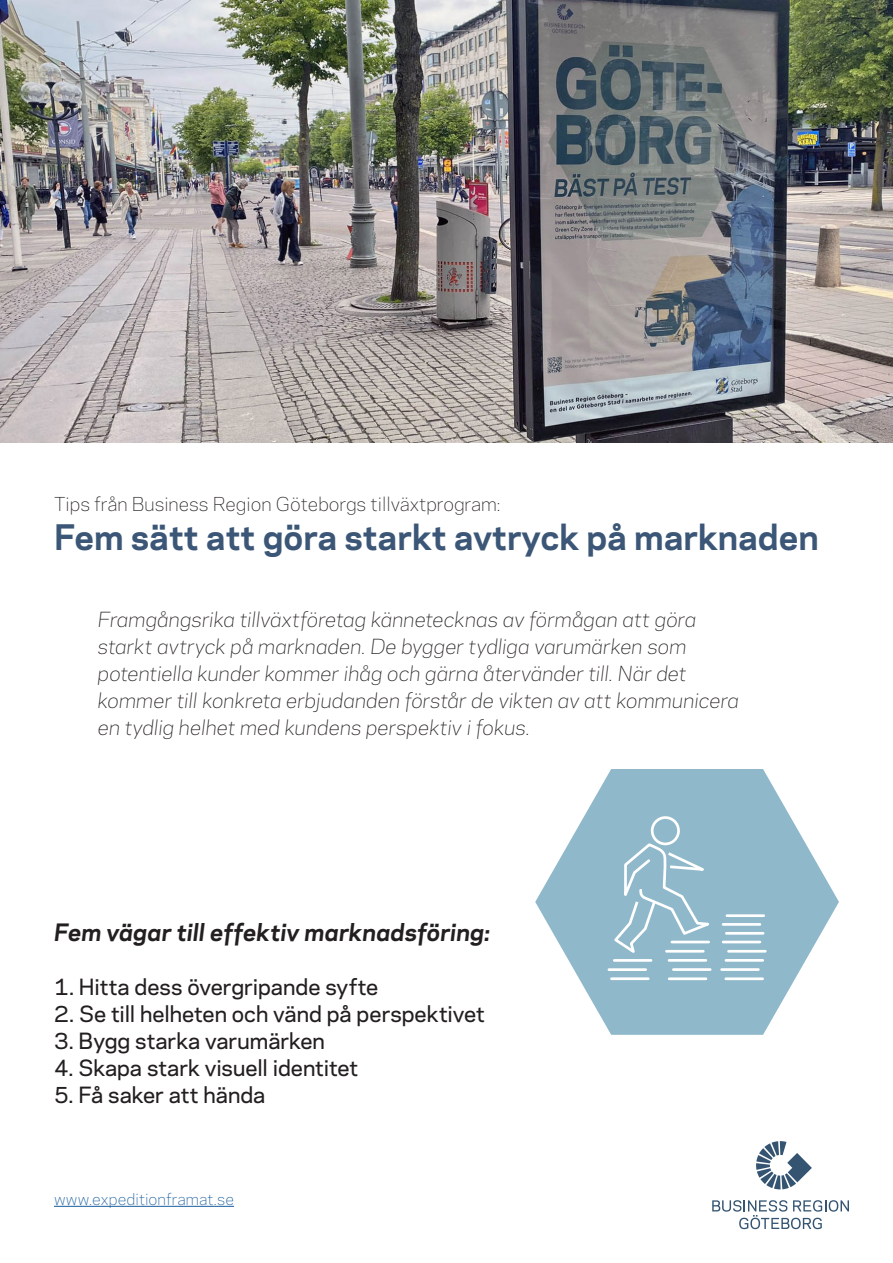
<style>
.page{position:relative;width:893px;height:1263px;background:#fff}
.page>*{position:absolute;margin:0;border:0;box-sizing:border-box;transform-origin:0 0}
.t1{font:700 33px "Galaxie Polaris";color:#3b5676}
.Ingress{font:italic 700 22.5px "Galaxie Polaris";letter-spacing:-.005em;color:#231f20}
.Ingress-2{font:500 21px "Galaxie Polaris";color:#231f20}
.Ingress-3{font:italic 300 19.5px/27px "Galaxie Polaris";color:#231f20}
.t2{font:300 18px "Galaxie Polaris";color:#231f20}
.Bureau_7_9{font:300 15px "Galaxie Polaris";letter-spacing:.01em;color:#175d9e}
</style>
<div class="page">
<svg style="left:756px;top:1141px;width:56px;height:48px"></svg>
<svg style="left:712px;top:1200px;width:137px;height:29px"></svg>
<img style="left:0;top:0;width:893px;height:443px">
<svg style="left:535px;top:769px;width:304px;height:266px;fill:#8fb8ca"></svg>
<div style="left:650px;top:816px;width:30px;height:29px;border:3px solid #fff;border-radius:50%"></div>
<svg style="left:612px;top:841px;width:107px;height:194px;background:#97bdcd"></svg>
<hr style="left:614px;top:959px;width:37px;height:3px;background:#fff">
<hr style="left:609px;top:968px;width:37px;height:3px;background:#fff">
<hr style="left:611px;top:977px;width:37px;height:3px;background:#fff">
<hr style="left:672px;top:941px;width:37px;height:2px;background:#fff">
<hr style="left:666px;top:950px;width:37px;height:2px;background:#fff">
<hr style="left:669px;top:959px;width:37px;height:3px;background:#fff">
<hr style="left:673px;top:968px;width:37px;height:3px;background:#fff">
<hr style="left:669px;top:977px;width:37px;height:3px;background:#fff">
<hr style="left:723px;top:941px;width:37px;height:2px;background:#fff">
<hr style="left:726px;top:932px;width:37px;height:3px;background:#fff">
<hr style="left:723px;top:923px;width:37px;height:3px;background:#fff">
<hr style="left:727px;top:914px;width:37px;height:3px;background:#fff">
<hr style="left:728px;top:950px;width:37px;height:2px;background:#fff">
<hr style="left:726px;top:959px;width:37px;height:3px;background:#fff">
<hr style="left:722px;top:968px;width:36px;height:3px;background:#fff">
<hr style="left:726px;top:977px;width:37px;height:3px;background:#fff">
<hr style="left:54px;top:1206px;width:180px;height:1px;background:#175d9e">
<p class="t2" style="left:54px;top:490px;width:448px">Tips från Business Region Göteborgs tillväxtprogram:</p>
<p class="t1" style="left:54px;top:512px;width:766px">Fem sätt att göra starkt avtryck på marknaden</p>
<p class="Ingress-3" style="left:98px;top:604px;width:643px">Framgångsrika tillväxtföretag kännetecknas av förmågan att göra starkt avtryck på marknaden. De bygger tydliga varumärken som potentiella kunder kommer ihåg och gärna återvänder till. När det kommer till konkreta erbjudanden förstår de vikten av att kommunicera en tydlig helhet med kundens perspektiv i fokus.</p>
<p class="Ingress" style="left:54px;top:915px;width:438px">Fem vägar till effektiv marknadsföring:</p>
<p class="Ingress-2" style="left:54px;top:971px;width:326px">1. Hitta dess övergripande syfte</p>
<p class="Ingress-2" style="left:54px;top:998px;width:433px">2. Se till helheten och vänd på perspektivet</p>
<p class="Ingress-2" style="left:54px;top:1025px;width:272px">3. Bygg starka varumärken</p>
<p class="Ingress-2" style="left:54px;top:1052px;width:306px">4. Skapa stark visuell identitet</p>
<p class="Ingress-2" style="left:54px;top:1079px;width:213px">5. Få saker att hända</p>
<p class="Bureau_7_9" style="left:54px;top:1188px;width:182px">www.expeditionframat.se</p>
</div>
